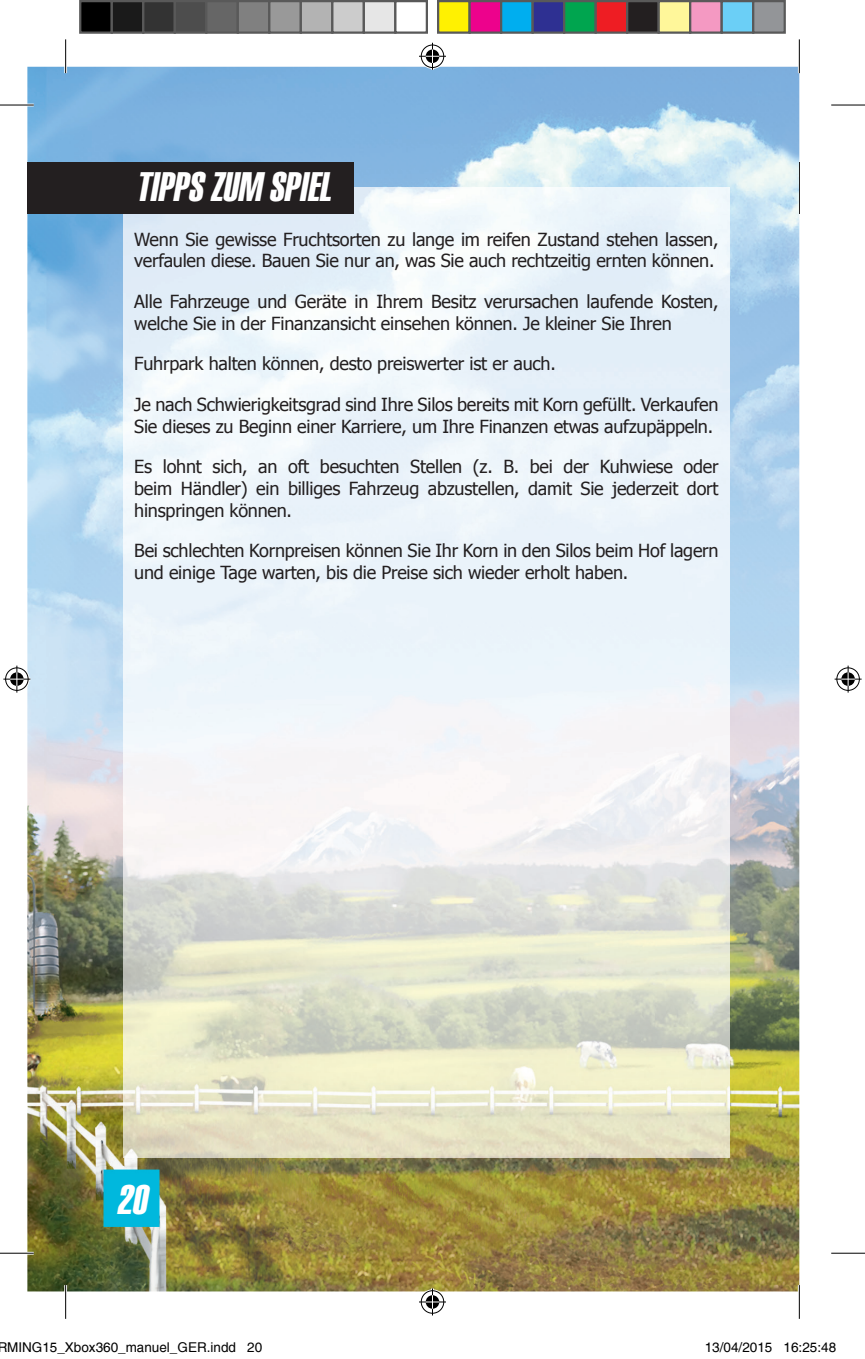
<style>
.page{position:relative;width:865px;height:1359px;background:#fff}
.page>*{position:absolute;margin:0;border:0;box-sizing:border-box;transform-origin:0 0}
.t1{font:italic 40.5px "Helvetica Extra Compressed";color:#fff}
.t2{font:18px/21.6px "Tahoma";letter-spacing:-.01em;color:#231f20}
.t3{font:13.5px "Helvetica";color:#000}
</style>
<div class="page">
<img style="left:27px;top:67px;width:772px;height:1224px">
<img style="left:100px;top:1166px;width:63px;height:64px">
<img style="left:123px;top:188px;width:606px;height:969px">
<div style="left:27px;top:162px;width:327px;height:52px;background:#231f20"></div>
<hr style="left:0;top:104px;width:34px;height:2px;background:#fff">
<hr style="left:0;top:1252px;width:34px;height:2px;background:#fff">
<hr style="left:64px;top:39px;width:3px;height:34px;background:#fff">
<hr style="left:64px;top:1285px;width:3px;height:34px;background:#fff">
<hr style="left:798px;top:39px;width:3px;height:34px;background:#fff">
<hr style="left:798px;top:1285px;width:3px;height:34px;background:#fff">
<hr style="left:0;top:105px;width:34px;height:1px;background:#000">
<hr style="left:831px;top:105px;width:34px;height:1px;background:#000">
<hr style="left:0;top:1253px;width:34px;height:1px;background:#000">
<hr style="left:831px;top:1253px;width:34px;height:1px;background:#000">
<hr style="left:65px;top:39px;width:1px;height:34px;background:#000">
<hr style="left:65px;top:1285px;width:1px;height:34px;background:#000">
<hr style="left:799px;top:39px;width:1px;height:34px;background:#000">
<hr style="left:799px;top:1285px;width:1px;height:34px;background:#000">
<svg style="left:419px;top:43px;width:27px;height:27px"></svg>
<svg style="left:419px;top:1288px;width:27px;height:27px"></svg>
<svg style="left:3px;top:666px;width:27px;height:27px"></svg>
<svg style="left:834px;top:666px;width:27px;height:27px"></svg>
<div style="left:80px;top:1px;width:32px;height:32px;background:#000"></div>
<div style="left:79px;top:0;width:34px;height:34px;border:2px solid #595959"></div>
<div style="left:112px;top:1px;width:31px;height:32px;background:#1a1a1a"></div>
<div style="left:111px;top:0;width:33px;height:34px;border:2px solid #595959"></div>
<div style="left:143px;top:1px;width:32px;height:32px;background:#333"></div>
<div style="left:142px;top:0;width:34px;height:34px;border:2px solid #595959"></div>
<div style="left:175px;top:1px;width:31px;height:32px;background:#4d4d4d"></div>
<div style="left:174px;top:0;width:33px;height:34px;border:2px solid #595959"></div>
<div style="left:206px;top:1px;width:32px;height:32px;background:#666"></div>
<div style="left:205px;top:0;width:34px;height:34px;border:2px solid #595959"></div>
<div style="left:238px;top:1px;width:31px;height:32px;background:#808080"></div>
<div style="left:237px;top:0;width:33px;height:34px;border:2px solid #595959"></div>
<div style="left:269px;top:1px;width:32px;height:32px;background:#999"></div>
<div style="left:268px;top:0;width:34px;height:34px;border:2px solid #595959"></div>
<div style="left:301px;top:1px;width:31px;height:32px;background:#b3b3b3"></div>
<div style="left:300px;top:0;width:33px;height:34px;border:2px solid #595959"></div>
<div style="left:332px;top:1px;width:32px;height:32px;background:#ccc"></div>
<div style="left:331px;top:0;width:34px;height:34px;border:2px solid #595959"></div>
<div style="left:364px;top:1px;width:31px;height:32px;background:#e6e6e6"></div>
<div style="left:363px;top:0;width:33px;height:34px;border:2px solid #595959"></div>
<div style="left:394px;top:0;width:34px;height:34px;border:2px solid #595959"></div>
<div style="left:438px;top:1px;width:31px;height:32px;background:#fff101"></div>
<div style="left:437px;top:0;width:34px;height:34px;border:2px solid #595959"></div>
<div style="left:469px;top:1px;width:32px;height:32px;background:#ed028c"></div>
<div style="left:468px;top:0;width:34px;height:34px;border:2px solid #595959"></div>
<div style="left:501px;top:1px;width:31px;height:32px;background:#00aeef"></div>
<div style="left:500px;top:0;width:34px;height:34px;border:2px solid #595959"></div>
<div style="left:532px;top:1px;width:32px;height:32px;background:#2e3092"></div>
<div style="left:531px;top:0;width:34px;height:34px;border:2px solid #595959"></div>
<div style="left:564px;top:1px;width:31px;height:32px;background:#00a54f"></div>
<div style="left:563px;top:0;width:34px;height:34px;border:2px solid #595959"></div>
<div style="left:595px;top:1px;width:32px;height:32px;background:#ee1d23"></div>
<div style="left:594px;top:0;width:34px;height:34px;border:2px solid #595959"></div>
<div style="left:627px;top:1px;width:31px;height:32px;background:#231f20"></div>
<div style="left:626px;top:0;width:34px;height:34px;border:2px solid #595959"></div>
<div style="left:658px;top:1px;width:32px;height:32px;background:#fff79a"></div>
<div style="left:657px;top:0;width:34px;height:34px;border:2px solid #595959"></div>
<div style="left:690px;top:1px;width:31px;height:32px;background:#f499c2"></div>
<div style="left:689px;top:0;width:34px;height:34px;border:2px solid #595959"></div>
<div style="left:721px;top:1px;width:32px;height:32px;background:#6bcff6"></div>
<div style="left:720px;top:0;width:34px;height:34px;border:2px solid #595959"></div>
<div style="left:753px;top:1px;width:31px;height:32px;background:#939598"></div>
<div style="left:752px;top:0;width:34px;height:34px;border:2px solid #595959"></div>
<h1 class="t1" style="left:136px;top:162px;width:205px">TIPPSZUM SPIEL</h1>
<p class="t2" style="left:134px;top:227px;width:586px">Wenn Sie gewisse Fruchtsorten zu lange im reifen Zustand stehen lassen, verfaulen diese. Bauen Sie nur an, was Sie auch rechtzeitig ernten können.</p>
<p class="t2" style="left:134px;top:290px;width:586px">Alle Fahrzeuge und Geräte in Ihrem Besitz verursachen laufende Kosten, welche Sie in der Finanzansicht einsehen können. Je kleiner Sie Ihren</p>
<p class="t2" style="left:134px;top:352px;width:423px">Fuhrpark halten können, desto preiswerter ist er auch.</p>
<p class="t2" style="left:134px;top:393px;width:586px">Je nach Schwierigkeitsgrad sind Ihre Silos bereits mit Korn gefüllt. Verkaufen<br>Sie dieses zu Beginn einer Karriere, um Ihre Finanzen etwas aufzupäppeln.</p>
<p class="t2" style="left:134px;top:455px;width:586px;text-align:justify">Es lohnt sich, an oft besuchten Stellen (z. B. bei der Kuhwiese oder beim Händler) ein billiges Fahrzeug abzustellen, damit Sie jederzeit dort hinspringen können.</p>
<p class="t2" style="left:134px;top:539px;width:586px">Bei schlechten Kornpreisen können Sie Ihr Korn in den Silos beim Hof lagern und einige Tage warten, bis die Preise sich wieder erholt haben.</p>
<h1 class="t1" style="left:117px;top:1175px;width:40px">20</h1>
<p class="t3" style="left:-3px;top:1339px;width:266px">RMING15_Xbox360_manuel_GER.indd 20</p>
<p class="t3" style="left:705px;top:1339px;width:133px">13/04/2015 16:25:48</p>
</div>
